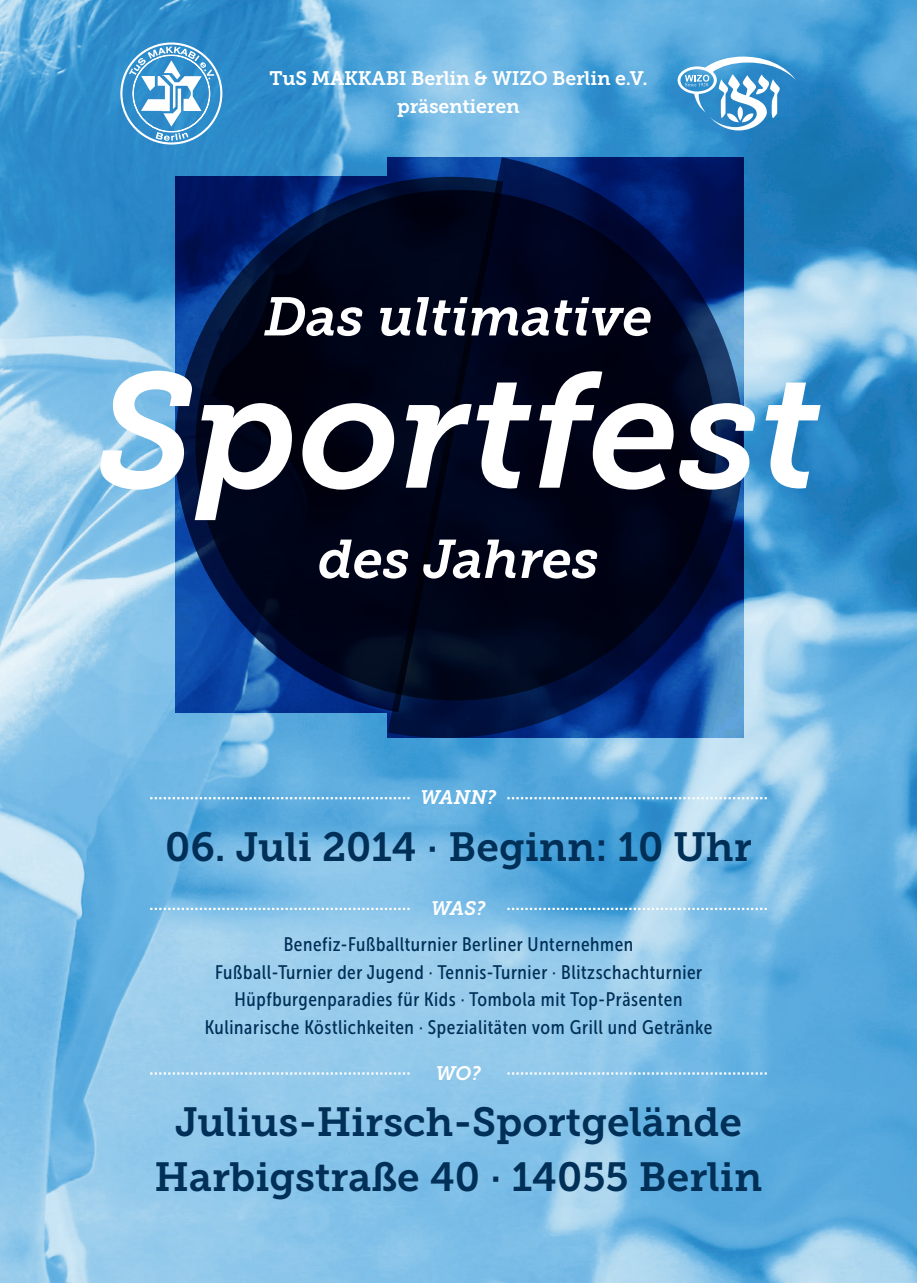
<style>
.page{position:relative;width:917px;height:1283px;background:#fff}
.page>*{position:absolute;margin:0;border:0;box-sizing:border-box;transform-origin:0 0}
.t1{font:italic 162px "Museo Slab 700";letter-spacing:-.005em;color:#fff}
.t2{font:italic 54px "Museo Slab 700";color:#fff}
.t3{font:40.5px/55.2px "Museo Slab 700";color:#002f57;text-align:center}
.t4{font:19.5px/27.6px "Museo Sans Cond 500";letter-spacing:.03em;color:#002f57;text-align:center}
.t5{font:19.5px/27.6px "Museo Slab 700";letter-spacing:-.01em;color:#fff;text-align:center}
.t6{font:italic 19.5px "Museo Slab 700";letter-spacing:-.005em;color:#fff}
</style>
<div class="page">
<img style="left:0;top:0;width:917px;height:1283px">
<svg style="left:677px;top:57px;width:120px;height:73px"></svg>
<div style="left:120px;top:42px;width:102px;height:103px;border:2px solid #fff;border-radius:50%"></div>
<svg style="left:129px;top:46px;width:85px;height:95px"></svg>
<svg style="left:388px;top:157px;width:355px;height:581px"></svg>
<svg style="left:175px;top:177px;width:328px;height:535px"></svg>
<svg style="left:150px;top:907px;width:260px;height:3px"></svg>
<svg style="left:507px;top:907px;width:260px;height:3px"></svg>
<svg style="left:150px;top:797px;width:260px;height:2px"></svg>
<svg style="left:507px;top:797px;width:260px;height:2px"></svg>
<svg style="left:150px;top:1072px;width:260px;height:2px"></svg>
<svg style="left:507px;top:1072px;width:260px;height:2px"></svg>
<p class="t5" style="left:269px;top:65px;width:380px">TuS MAKKABI Berlin &amp; WIZO Berlin e.V. präsentieren</p>
<h2 class="t2" style="left:264px;top:286px;width:390px">Das ultimative</h2>
<h1 class="t1" style="left:97px;top:341px;width:725px">Sportfest</h1>
<h2 class="t2" style="left:318px;top:529px;width:282px">des Jahres</h2>
<p class="t6" style="left:421px;top:787px;width:77px">WANN?</p>
<h3 class="t3" style="left:165px;top:819px;width:588px">06. Juli 2014 · Beginn: 10 Uhr</h3>
<p class="t6" style="left:431px;top:897px;width:56px">WAS?</p>
<p class="t4" style="left:205px;top:930px;width:509px">Benefiz-Fußballturnier Berliner Unternehmen<br>Fußball-Turnier der Jugend · Tennis-Turnier · Blitzschachturnier Hüpfburgenparadies für Kids · Tombola mit Top-Präsenten Kulinarische Köstlichkeiten · Spezialitäten vom Grill und Getränke</p>
<p class="t6" style="left:436px;top:1062px;width:47px">WO?</p>
<h3 class="t3" style="left:155px;top:1094px;width:609px">Julius-Hirsch-Sportgelände<br>Harbigstraße 40 · 14055 Berlin</h3>
</div>
